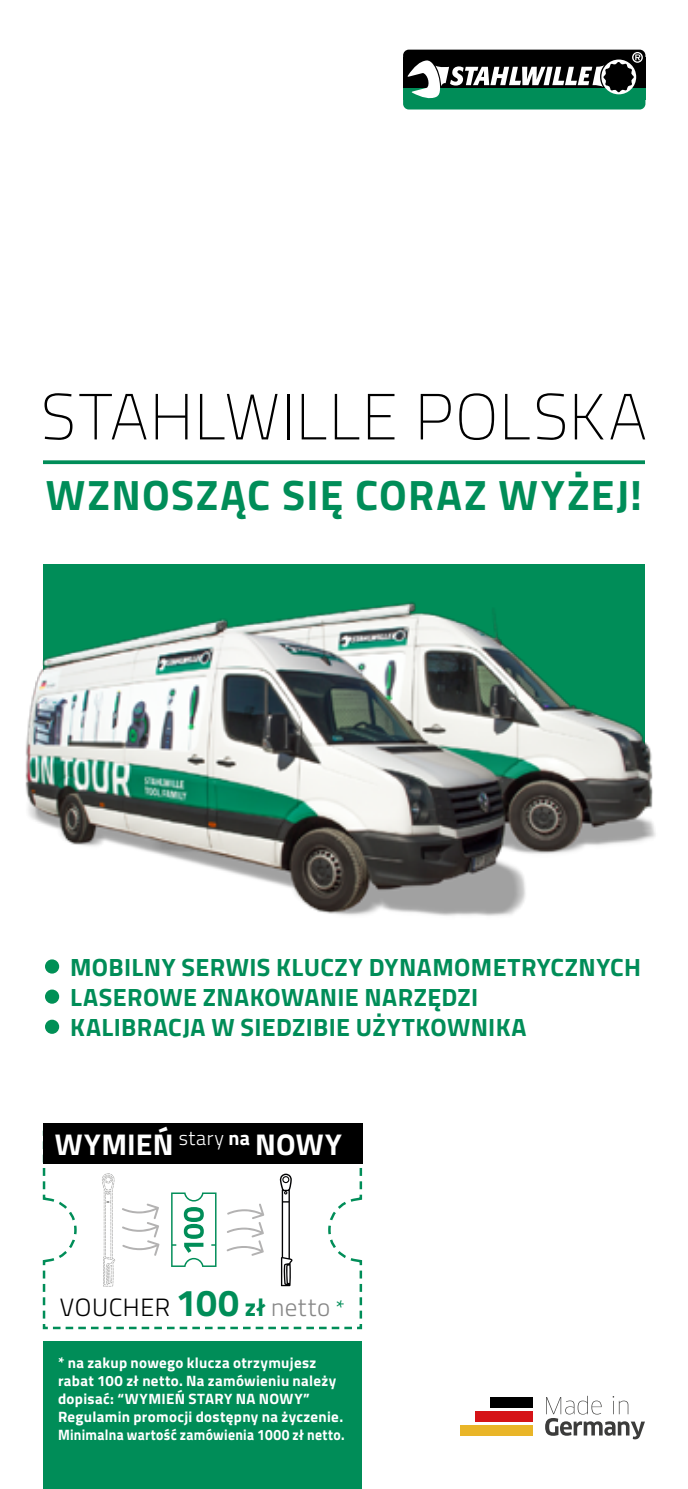
<style>
.page{position:relative;width:688px;height:1489px;background:#fff}
.page>*{position:absolute;margin:0;border:0;box-sizing:border-box;transform-origin:0 0}
.t1{font:100 65px "Titillium";letter-spacing:.015em;color:#000}
.t2{font:700 42.5px "Titillium";letter-spacing:.035em;color:#008d58}
.t3{font:700 30px "Titillium";letter-spacing:.005em;color:#fff}
.t4{font:700 25px/30px "Titillium";letter-spacing:.015em;color:#008d58}
.t5{font:300 25px "Titillium";letter-spacing:.02em;color:#000}
.t6{font:700 15px/18px "Titillium";letter-spacing:.02em;color:#fff}
.s1{font-weight:700;font-size:37.5px;color:#008d58}
.s2{font-weight:700;color:#008d58}
.s3{color:#878787}
.s4{font-size:22.5px;color:#008d58}
</style>
<div class="page">
<div style="left:43px;top:1341px;width:319px;height:147px;background:#008d58"></div>
<svg style="left:43px;top:460px;width:601px;height:4px;background:#169666"></svg>
<div style="left:403px;top:88px;width:242px;height:21px;background:#008d58;border-radius:6px"></div>
<div style="left:403px;top:50px;width:242px;height:38px;background:#000;border-radius:6px"></div>
<div style="left:403px;top:88px;width:242px;height:12px;background:#008d58"></div>
<svg style="left:407px;top:52px;width:235px;height:47px"></svg>
<img style="left:25px;top:564px;width:631px;height:404px">
<div style="left:45px;top:959px;width:14px;height:14px;background:#009056;border-radius:50%"></div>
<div style="left:45px;top:989px;width:14px;height:14px;background:#009056;border-radius:50%"></div>
<div style="left:45px;top:1019px;width:14px;height:14px;background:#009056;border-radius:50%"></div>
<svg style="left:42px;top:1129px;width:321px;height:201px"></svg>
<svg style="left:122px;top:1203px;width:37px;height:52px"></svg>
<svg style="left:227px;top:1203px;width:37px;height:52px"></svg>
<svg style="left:171px;top:1192px;width:45px;height:74px"></svg>
<svg style="left:279px;top:1173px;width:13px;height:113px"></svg>
<svg style="left:102px;top:1173px;width:13px;height:113px"></svg>
<div style="left:43px;top:1123px;width:319px;height:41px;background:#000"></div>
<svg style="left:545px;top:1395px;width:99px;height:44px"></svg>
<div style="left:460px;top:1424px;width:72px;height:11px;background:#e9b528"></div>
<div style="left:490px;top:1396px;width:42px;height:11px;background:#000"></div>
<div style="left:475px;top:1410px;width:57px;height:11px;background:#d51317"></div>
<h1 class="t1" style="left:41px;top:370px;width:607px">STAHLWILLE POLSKA</h1>
<h2 class="t2" style="left:46px;top:462px;width:597px">WZNOSZĄC SIĘ CORAZ WYŻEJ!</h2>
<h3 class="t4" style="left:70px;top:951px;width:572px">MOBILNY SERWIS KLUCZY DYNAMOMETRYCZNYCH<br>LASEROWE ZNAKOWANIE NARZĘDZI<br>KALIBRACJA W SIEDZIBIE UŻYTKOWNIKA</h3>
<h3 class="t3" style="left:55px;top:1120px;width:288px">WYMIEŃ <sup>stary</sup> <sup>na</sup> NOWY</h3>
<h3 class="t5" style="left:60px;top:1289px;width:286px">VOUCHER <span class="s1">100</span> <span class="s2">zł</span> <span class="s3">netto</span> <span class="s4">*</span></h3>
<p class="t6" style="left:58px;top:1352px;width:288px">* na zakup nowego klucza otrzymujesz rabat 100 zł netto. Na zamówieniu należy dopisać: “WYMIEŃ STARY NA NOWY” Regulamin promocji dostępny na życzenie.<br>Minimalna wartość zamówienia 1000 zł netto.</p>
</div>
